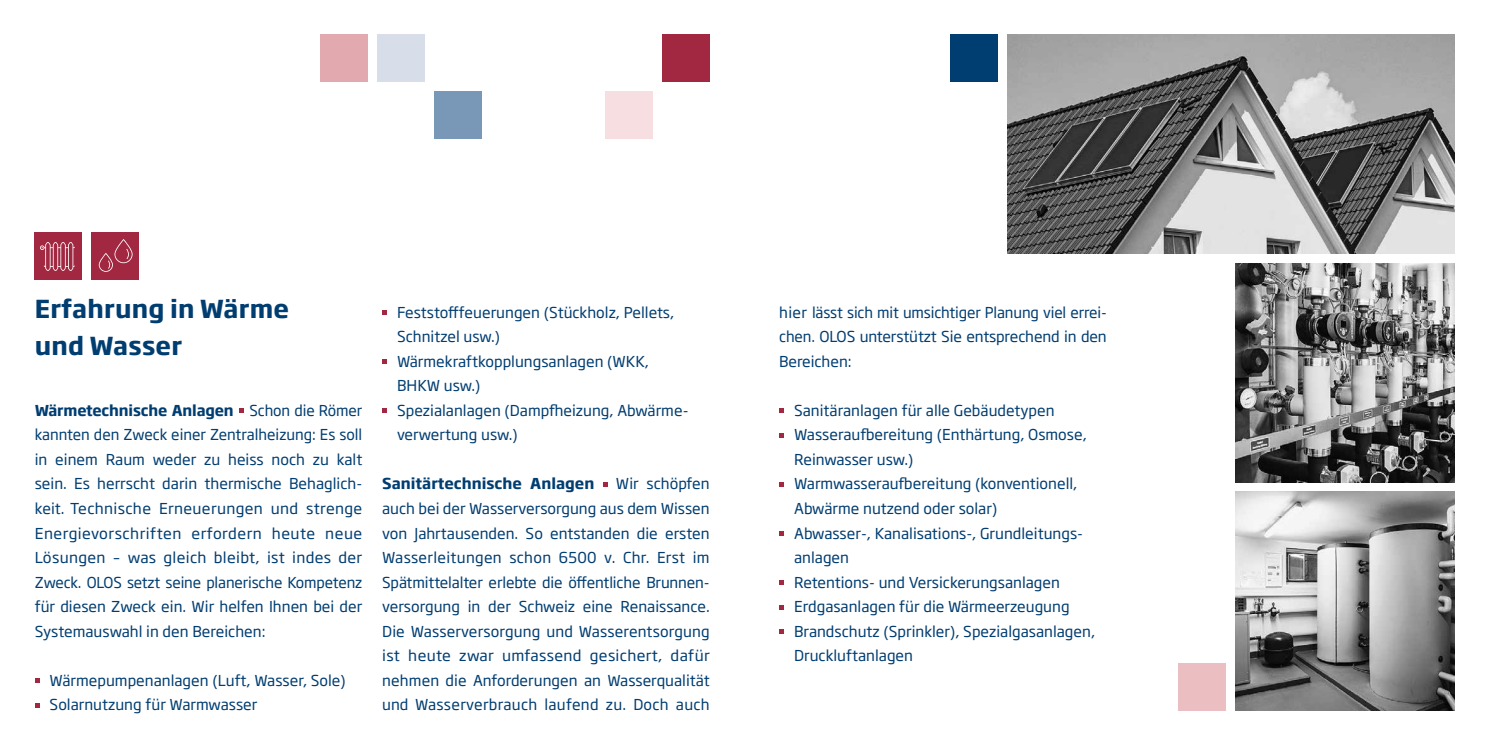
<style>
.page{position:relative;width:1489px;height:745px;background:#fff}
.page>*{position:absolute;margin:0;border:0;box-sizing:border-box;transform-origin:0 0}
.t1{font:700 24.5px/36.8px "Soho Gothic Std";letter-spacing:.01em;color:#003d71}
.t2{font:14.88px/24.5px "Soho Gothic Std";color:#003d71}
.t3{font:700 14.88px "Soho Gothic Std";color:#003d71}
.s1{font-weight:700}
</style>
<div class="page">
<img style="left:1235px;top:263px;width:218px;height:218px">
<img style="left:1235px;top:491px;width:218px;height:218px">
<div style="left:320px;top:35px;width:47px;height:47px;background:#e2aaae"></div>
<div style="left:377px;top:35px;width:47px;height:47px;background:#d8dee9"></div>
<div style="left:434px;top:92px;width:47px;height:47px;background:#7997b6"></div>
<div style="left:1178px;top:662px;width:47px;height:47px;background:#ebbfc2"></div>
<div style="left:950px;top:35px;width:47px;height:47px;background:#003d71"></div>
<div style="left:605px;top:92px;width:47px;height:47px;background:#f7dee0"></div>
<div style="left:662px;top:35px;width:47px;height:47px;background:#a22842"></div>
<svg style="left:779px;top:408px;width:5px;height:5px"></svg>
<svg style="left:779px;top:433px;width:5px;height:4px"></svg>
<svg style="left:779px;top:482px;width:5px;height:4px"></svg>
<svg style="left:779px;top:531px;width:5px;height:4px"></svg>
<svg style="left:779px;top:580px;width:5px;height:4px"></svg>
<svg style="left:779px;top:605px;width:5px;height:4px"></svg>
<svg style="left:779px;top:629px;width:5px;height:4px"></svg>
<svg style="left:239px;top:408px;width:5px;height:5px"></svg>
<svg style="left:35px;top:678px;width:5px;height:4px"></svg>
<svg style="left:35px;top:703px;width:5px;height:4px"></svg>
<svg style="left:382px;top:310px;width:5px;height:5px"></svg>
<svg style="left:382px;top:359px;width:5px;height:5px"></svg>
<svg style="left:382px;top:408px;width:5px;height:5px"></svg>
<svg style="left:603px;top:482px;width:4px;height:4px"></svg>
<img style="left:1007px;top:35px;width:446px;height:218px">
<div style="left:35px;top:232px;width:47px;height:47px;background:#a22842"></div>
<svg style="left:40px;top:242px;width:35px;height:29px"></svg>
<div style="left:92px;top:232px;width:47px;height:47px;background:#a22842"></div>
<svg style="left:99px;top:239px;width:34px;height:33px"></svg>
<h1 class="t1" style="left:35px;top:290px;width:256px">Erfahrung in Wärme und Wasser</h1>
<p class="t2" style="left:35px;top:398px;width:329px"><span class="s1">Wärmetechnische Anlagen</span> Schon die Römer kannten den Zweck einer Zentralheizung: Es soll in einem Raum weder zu heiss noch zu kalt sein. Es herrscht darin thermische Behaglich-- keit. Technische Erneuerungen und strenge Energievorschriften erfordern heute neue Lösungen – was gleich bleibt, ist indes der Zweck. OLOS setzt seine planerische Kompetenz für diesen Zweck ein. Wir helfen Ihnen bei der Systemauswahl in den Bereichen:</p>
<p class="t2" style="left:50px;top:667px;width:298px">Wärmepumpenanlagen (Luft, Wasser, Sole)<br>Solarnutzung für Warmwasser</p>
<p class="t2" style="left:397px;top:300px;width:293px">Feststofffeuerungen (Stückholz, Pellets,<br>Schnitzel usw.)<br>Wärmekraftkopplungsanlagen (WKK,<br>BHKW usw.)<br>Spezialanlagen (Dampfheizung, Abwärme&shy;verwertung usw.)</p>
<p class="t3" style="left:382px;top:474px;width:214px">Sanitärtechnische Anlagen</p>
<p class="t2" style="left:382px;top:471px;width:329px;text-align:justify;text-indent:234px">Wir schöpfen auch bei der Wasserversorgung aus dem Wissen von Jahrtausenden. So entstanden die ersten Wasserleitungen schon 6500 v. Chr. Erst im Spätmittelalter erlebte die öffentliche Brunnen&shy;versorgung in der Schweiz eine Renaissance.<br>Die Wasserversorgung und Wasserentsorgung ist heute zwar umfassend gesichert, dafür nehmen die Anforderungen an Wasserqualität und Wasserverbrauch laufend zu. Doch auch</p>
<p class="t2" style="left:779px;top:300px;width:329px;text-align:justify">hier lässt sich mit umsichtiger Planung viel errei&shy;chen. OLOS unterstützt Sie entsprechend in den Bereichen:</p>
<p class="t2" style="left:794px;top:398px;width:302px">Sanitäranlagen für alle Gebäudetypen Wasseraufbereitung (Enthärtung, Osmose, Reinwasser usw.)<br>Warmwasseraufbereitung (konventionell, Abwärme nutzend oder solar)<br>Abwasser-, Kanalisations-, Grundleitungs&shy;anlagen<br>Retentions- und Versickerungsanlagen Erdgasanlagen für die Wärmeerzeugung Brandschutz (Sprinkler), Spezialgasanlagen, Druckluftanlagen</p>
</div>
